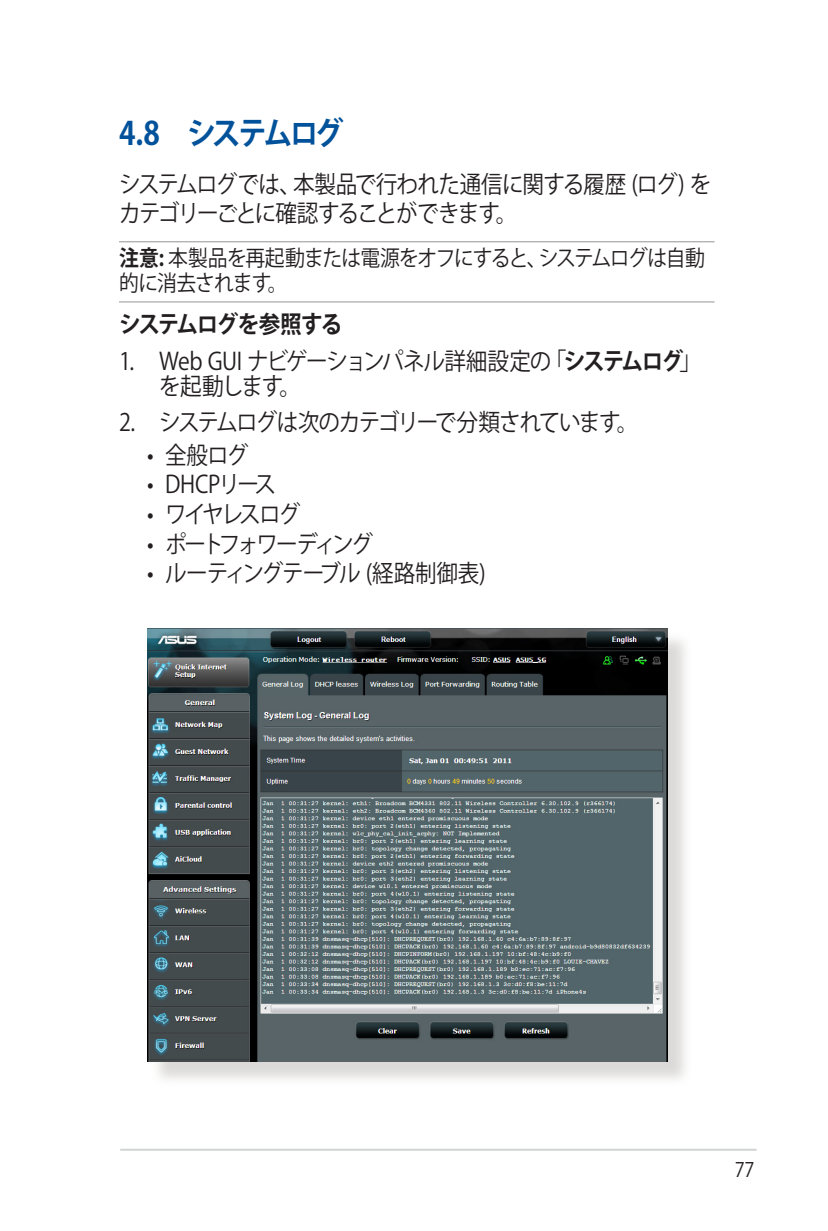
<style>
.page{position:relative;width:828px;height:1231px;background:#fff}
.page>*{position:absolute;margin:0;border:0;box-sizing:border-box;transform-origin:0 0}
.WL_Header_1{font:700 32px "Koz Go Pro";letter-spacing:-.12em;color:#01529a;scale:.9 1}
.WL_Body_Text{font:24px/28.8px "Koz Go Pro";letter-spacing:-.065em;color:#231f20;scale:.9 1}
.WL_Body_Text_-_List{font:24px "Koz Go Pro";letter-spacing:-.075em;color:#231f20;scale:.9 1}
.WL_Body_Text_-_List-2{font:24px/25px "Koz Go Pro";letter-spacing:-.055em;color:#231f20;scale:.9 1}
.WL_Body_Text_-_List-3{font:24px "Koz Go Pro";letter-spacing:-.05em;color:#231f20;scale:.9 1}
.WL_Body_Text_-_List-4{font:24px "Koz Go Pro";letter-spacing:-.13em;color:#231f20;scale:.9 1}
.WL_Body_Text_-_List-5{font:700 24px "Koz Go Pro";letter-spacing:-.07em;color:#231f20;scale:.9 1}
.WL_Body_Text_-_List-6{font:24px "Koz Go Pro";letter-spacing:-.115em;color:#231f20;scale:.9 1}
.WL_Message{font:22px/25px "Koz Go Pro";letter-spacing:-.05em;color:#231f20;scale:.9 1}
.t1{font:20px "Koz Go Pro";color:#231f20;scale:.9 1}
.s1{font-weight:700}
</style>
<div class="page">
<hr style="left:120px;top:1148px;width:636px;height:2px;background:#d1d2d4">
<hr style="left:119px;top:241px;width:595px;height:1px;background:#939598">
<hr style="left:119px;top:301px;width:595px;height:1px;background:#939598">
<div style="left:150px;top:631px;width:542px;height:455px;background:#cfcecb;opacity:.75"></div>
<img style="left:147px;top:628px;width:521px;height:433px">
<p class="WL_Header_1" style="left:119px;top:112px;width:251px">4.8 システムログ</p>
<p class="WL_Body_Text" style="left:119px;top:171px;width:660px">システムログでは、本製品で行われた通信に関する履歴 (ログ) をカテゴリーごとに確認することができます。</p>
<p class="WL_Message" style="left:119px;top:246px;width:652px"><span class="s1">注意:</span> 本製品を再起動または電源をオフにすると、システムログは自動的に消去されます。</p>
<p class="WL_Body_Text_-_List-5" style="left:119px;top:309px;width:250px">システムログを参照する</p>
<p class="WL_Body_Text_-_List-2" style="left:159px;top:349px;width:603px;text-indent:-40px">1. Web GUI ナビゲーションパネル詳細設定の「<span class="s1">システムログ</span>」を起動します。</p>
<p class="WL_Body_Text_-_List" style="left:119px;top:406px;width:578px">2. システムログは次のカテゴリーで分類されています。</p>
<p class="WL_Body_Text_-_List" style="left:147px;top:439px;width:114px">• 全般ログ</p>
<p class="WL_Body_Text_-_List" style="left:147px;top:469px;width:145px">• DHCPリース</p>
<p class="WL_Body_Text_-_List-6" style="left:147px;top:498px;width:172px">• ワイヤレスログ</p>
<p class="WL_Body_Text_-_List-4" style="left:147px;top:528px;width:252px">• ポートフォワーディング</p>
<p class="WL_Body_Text_-_List-3" style="left:147px;top:558px;width:378px">• ルーティングテーブル (経路制御表)</p>
<p class="t1" style="left:734px;top:1156px;width:24px">77</p>
</div>
